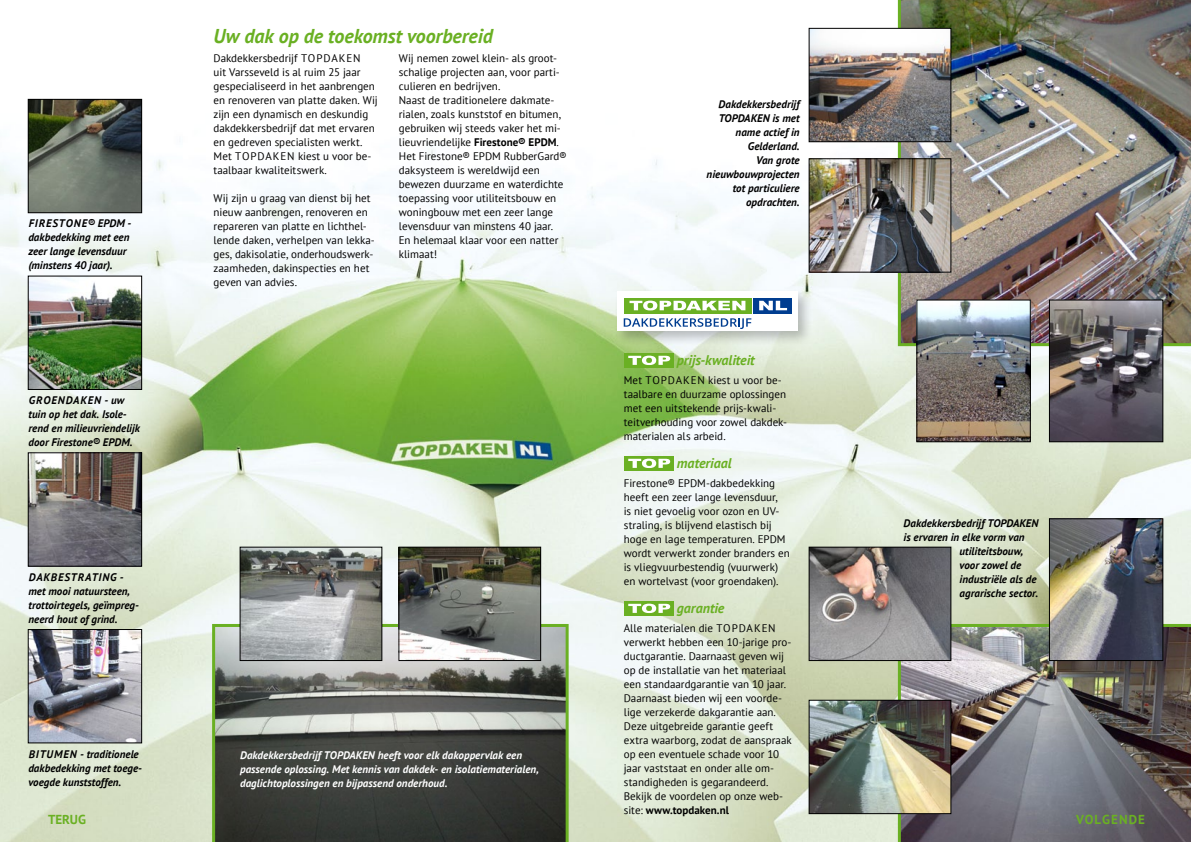
<style>
.page{position:relative;width:1191px;height:842px;background:#fff}
.page>*{position:absolute;margin:0;border:0;box-sizing:border-box;transform-origin:0 0}
.t1{font:italic 700 20px "PT Sans";letter-spacing:-.005em;color:#6ab023}
.t2{font:italic 700 14px "PT Sans";color:#6ab023}
.t3{font:700 13px "PT Sans";letter-spacing:.07em;color:#6ab023}
.t4{font:11px/14px "PT Sans";color:#000}
.t5{font:italic 700 11px/14px "PT Sans";color:#000}
.t6{font:italic 700 11px/14px "PT Sans";color:#fff}
.s1{font-weight:700}
</style>
<div class="page">
<img style="left:0;top:0;width:1191px;height:842px">
<img style="left:898px;top:624px;width:293px;height:218px">
<img style="left:898px;top:0;width:293px;height:346px">
<img style="left:811px;top:702px;width:138px;height:110px">
<div style="left:809px;top:700px;width:142px;height:114px;border:1px solid #000"></div>
<img style="left:30px;top:101px;width:110px;height:110px">
<div style="left:28px;top:99px;width:114px;height:114px;border:1px solid #000"></div>
<svg style="left:212px;top:624px;width:356px;height:218px;background:#5d605a"></svg>
<img style="left:1051px;top:521px;width:110px;height:138px">
<div style="left:1049px;top:519px;width:114px;height:142px;border:1px solid #000"></div>
<img style="left:1051px;top:302px;width:110px;height:138px">
<div style="left:1049px;top:300px;width:114px;height:142px;border:1px solid #000"></div>
<img style="left:811px;top:161px;width:138px;height:109px">
<div style="left:809px;top:159px;width:142px;height:113px;border:1px solid #000"></div>
<img style="left:811px;top:549px;width:138px;height:110px">
<div style="left:809px;top:547px;width:142px;height:114px;border:1px solid #000"></div>
<img style="left:811px;top:30px;width:138px;height:110px">
<div style="left:809px;top:28px;width:142px;height:114px;border:1px solid #000"></div>
<img style="left:918px;top:302px;width:110px;height:138px">
<div style="left:916px;top:300px;width:114px;height:142px;border:1px solid #000"></div>
<img style="left:30px;top:278px;width:110px;height:110px">
<div style="left:28px;top:276px;width:114px;height:114px;border:1px solid #000"></div>
<img style="left:401px;top:549px;width:138px;height:110px">
<div style="left:399px;top:547px;width:142px;height:114px;border:1px solid #000"></div>
<img style="left:242px;top:549px;width:138px;height:110px">
<div style="left:240px;top:547px;width:142px;height:114px;border:1px solid #000"></div>
<img style="left:30px;top:455px;width:110px;height:109px">
<div style="left:28px;top:453px;width:114px;height:113px;border:1px solid #000"></div>
<img style="left:30px;top:631px;width:110px;height:110px">
<div style="left:28px;top:629px;width:114px;height:114px;border:1px solid #000"></div>
<div style="left:614px;top:288px;width:199px;height:58px;background:#000;opacity:.25"></div>
<div style="left:618px;top:292px;width:180px;height:39px;background:#fff"></div>
<svg style="left:623px;top:318px;width:128px;height:11px"></svg>
<svg style="left:753px;top:298px;width:39px;height:15px"></svg>
<svg style="left:759px;top:301px;width:28px;height:9px"></svg>
<svg style="left:624px;top:298px;width:127px;height:15px"></svg>
<svg style="left:629px;top:301px;width:116px;height:9px"></svg>
<div style="left:624px;top:353px;width:49px;height:15px;background:#6ab023"></div>
<svg style="left:628px;top:356px;width:42px;height:9px"></svg>
<div style="left:624px;top:456px;width:49px;height:15px;background:#6ab023"></div>
<svg style="left:628px;top:459px;width:42px;height:9px"></svg>
<div style="left:624px;top:601px;width:49px;height:15px;background:#6ab023"></div>
<svg style="left:628px;top:604px;width:42px;height:9px"></svg>
<p class="t5" style="left:28px;top:216px;width:104px">FIRESTONE® EPDM - dakbedekking met een zeer lange levensduur (minstens 40 jaar).</p>
<p class="t1" style="left:214px;top:23px;width:281px">Uw dak op de toekomst voorbereid</p>
<p class="t4" style="left:214px;top:51px;width:166px">Dakdekkersbedrijf TOPDAKEN<br>uit Varsseveld is al ruim 25 jaar gespecialiseerd in het aanbrengen en renoveren van platte daken. Wij zijn een dynamisch en deskundig dakdekkersbedrijf dat met ervaren en gedreven specialisten werkt.</p>
<p class="t4" style="left:214px;top:149px;width:159px">Met TOPDAKEN kiest u voor be&shy;taalbaar kwaliteitswerk.</p>
<p class="t4" style="left:214px;top:191px;width:163px">Wij zijn u graag van dienst bij het nieuw aanbrengen, renoveren en repareren van platte en lichthel&shy;lende daken, verhelpen van lekka&shy;ges, dakisolatie, onderhoudswerk&shy;zaamheden, dakinspecties en het geven van advies.</p>
<p class="t4" style="left:399px;top:51px;width:162px">Wij nemen zowel klein- als groot&shy;schalige projecten aan, voor parti&shy;culieren en bedrijven.</p>
<p class="t4" style="left:399px;top:93px;width:163px">Naast de traditionelere dakmate&shy;rialen, zoals kunststof en bitumen, gebruiken wij steeds vaker het mi&shy;lieuvriendelijke <span class="s1">Firestone® EPDM</span>.</p>
<p class="t4" style="left:399px;top:149px;width:170px">Het Firestone® EPDM RubberGard® daksysteem is wereldwijd een bewezen duurzame en waterdichte toepassing voor utiliteitsbouw en woningbouw met een zeer lange levensduur van minstens 40 jaar.<br>En helemaal klaar voor een natter klimaat!</p>
<p class="t5" style="left:718px;top:96px;width:83px;text-align:right">Dakdekkersbedrijf<br>TOPDAKEN is met name actief in<br>Gelderland.</p>
<p class="t5" style="left:706px;top:152px;width:94px;text-align:right">Van grote nieuwbouwprojecten tot particuliere opdrachten.</p>
<p class="t2" style="left:677px;top:350px;width:79px">prijs-kwaliteit</p>
<p class="t4" style="left:624px;top:372px;width:165px">Met TOPDAKEN kiest u voor be&shy;taalbare en duurzame oplossingen met een uitstekende prijs-kwali&shy;teitverhouding voor zowel dakdek&shy;materialen als arbeid.</p>
<p class="t2" style="left:677px;top:453px;width:56px">materiaal</p>
<p class="t4" style="left:624px;top:475px;width:167px">Firestone® EPDM-dakbedekking heeft een zeer lange levensduur,<br>is niet gevoelig voor ozon en UV&shy;straling, is blijvend elastisch bij hoge en lage temperaturen. EPDM wordt verwerkt zonder branders en is vliegvuurbestendig (vuurwerk) en wortelvast (voor groendaken).</p>
<p class="t2" style="left:677px;top:598px;width:49px">garantie</p>
<p class="t4" style="left:624px;top:620px;width:169px">Alle materialen die TOPDAKEN verwerkt hebben een 10-jarige pro&shy;ductgarantie. Daarnaast geven wij op de installatie van het materiaal een standaardgarantie van 10 jaar.</p>
<p class="t4" style="left:624px;top:690px;width:160px">Daarnaast bieden wij een voorde&shy;lige verzekerde dakgarantie aan.</p>
<p class="t4" style="left:624px;top:718px;width:169px">Deze uitgebreide garantie geeft extra waarborg, zodat de aanspraak op een eventuele schade voor 10 jaar vaststaat en onder alle om&shy;standigheden is gegarandeerd.</p>
<p class="t4" style="left:624px;top:788px;width:161px">Bekijk de voordelen op onze web&shy;site: <span class="s1">www.topdaken.nl</span></p>
<p class="t5" style="left:28px;top:393px;width:113px">GROENDAKEN - uw tuin op het dak. Isole&shy;rend en milieuvriendelijk door Firestone® EPDM.</p>
<p class="t5" style="left:903px;top:516px;width:136px">Dakdekkersbedrijf TOPDAKEN</p>
<p class="t5" style="left:903px;top:530px;width:123px">is ervaren in elke vorm van</p>
<p class="t5" style="left:959px;top:544px;width:65px">utiliteitsbouw,</p>
<p class="t5" style="left:959px;top:558px;width:63px">voor zowel de</p>
<p class="t5" style="left:959px;top:572px;width:78px">industriële als de</p>
<p class="t5" style="left:959px;top:586px;width:80px">agrarische sector.</p>
<p class="t5" style="left:28px;top:570px;width:112px">DAKBESTRATING - met mooi natuursteen, trottoirtegels, geïmpreg&shy;neerd hout of grind.</p>
<p class="t5" style="left:28px;top:747px;width:115px">BITUMEN - traditionele dakbedekking met toege&shy;voegde kunststoffen.</p>
<p class="t6" style="left:240px;top:748px;width:300px">Dakdekkersbedrijf TOPDAKEN heeft voor elk dakoppervlak een passende oplossing. Met kennis van dakdek- en isolatiematerialen, daglichtoplossingen en bijpassend onderhoud.</p>
<p class="t3" style="left:48px;top:811px;width:39px">TERUG</p>
<p class="t3" style="left:1076px;top:811px;width:70px">VOLGENDE</p>
</div>
